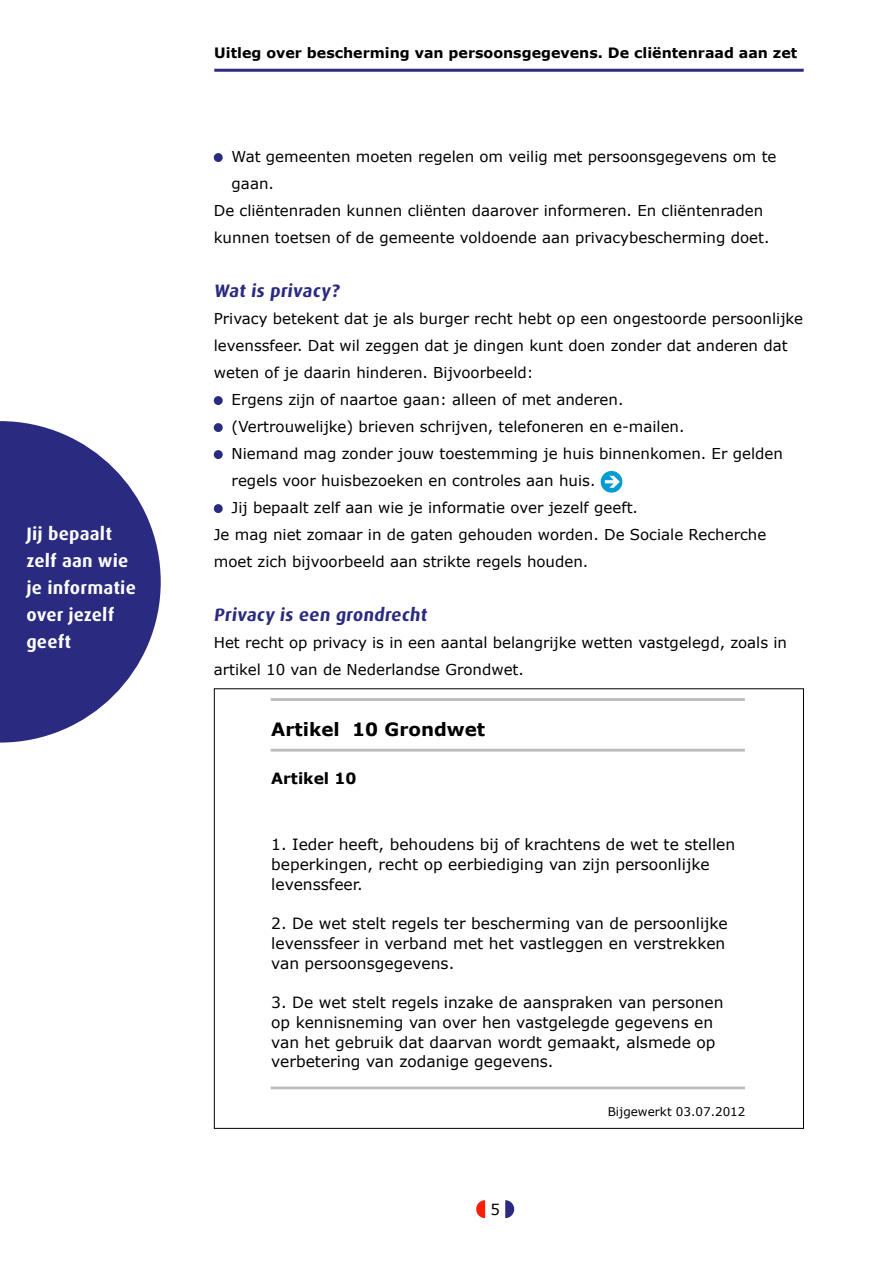
<style>
.page{position:relative;width:893px;height:1263px;background:#fff}
.page>*{position:absolute;margin:0;border:0;box-sizing:border-box;transform-origin:0 0}
.t1{font:700 18.3px "Verdana";color:#000}
.t2{font:700 18px/27px "Dax OT";color:#fff}
.t3{font:700 18px "Dax OT";color:#2a2a80}
.t4{font:15.45px/19.6px "Verdana";color:#000}
.t5{font:700 15.45px "Verdana";color:#000}
.t6{font:15px/27px "Verdana";color:#000}
.t7{font:700 14.25px "Verdana";color:#000}
.t8{font:12px "Verdana";color:#000}
</style>
<div class="page">
<svg style="left:476px;top:1200px;width:9px;height:18px"></svg>
<svg style="left:505px;top:1200px;width:9px;height:18px"></svg>
<hr style="left:214px;top:69px;width:590px;height:3px;background:#2a2a80">
<div style="left:214px;top:153px;width:9px;height:9px;background:#2a2a80;border-radius:50%"></div>
<div style="left:214px;top:396px;width:9px;height:9px;background:#2a2a80;border-radius:50%"></div>
<div style="left:214px;top:423px;width:9px;height:9px;background:#2a2a80;border-radius:50%"></div>
<div style="left:214px;top:450px;width:9px;height:9px;background:#2a2a80;border-radius:50%"></div>
<svg style="left:601px;top:471px;width:21px;height:22px"></svg>
<div style="left:214px;top:504px;width:9px;height:9px;background:#2a2a80;border-radius:50%"></div>
<svg style="left:0;top:421px;width:161px;height:321px;fill:#2a2a80"></svg>
<hr style="left:271px;top:698px;width:474px;height:3px;background:#bcbcbc">
<hr style="left:271px;top:749px;width:474px;height:2px;background:#bcbcbc">
<hr style="left:271px;top:1086px;width:474px;height:3px;background:#bcbcbc">
<p class="t2" style="left:26px;top:520px;width:111px">Jij bepaalt zelf aan wie je informatie over jezelf geeft</p>
<p class="t7" style="left:214px;top:44px;width:585px">Uitleg over bescherming van persoonsgegevens. De cliëntenraad aan zet</p>
<p class="t6" style="left:232px;top:143px;width:546px">Wat gemeenten moeten regelen om veilig met persoonsgegevens om te</p>
<p class="t6" style="left:232px;top:170px;width:44px">gaan.</p>
<p class="t6" style="left:214px;top:197px;width:551px">De cliëntenraden kunnen cliënten daarover informeren. En cliëntenraden</p>
<p class="t6" style="left:214px;top:224px;width:557px">kunnen toetsen of de gemeente voldoende aan privacybescherming doet.</p>
<p class="t3" style="left:214px;top:279px;width:129px">Wat is privacy?</p>
<p class="t6" style="left:214px;top:305px;width:591px">Privacy betekent dat je als burger recht hebt op een ongestoorde persoonlijke</p>
<p class="t6" style="left:214px;top:332px;width:575px">levenssfeer. Dat wil zeggen dat je dingen kunt doen zonder dat anderen dat</p>
<p class="t6" style="left:214px;top:359px;width:321px">weten of je daarin hinderen. Bijvoorbeeld:</p>
<p class="t6" style="left:232px;top:386px;width:393px">Ergens zijn of naartoe gaan: alleen of met anderen.</p>
<p class="t6" style="left:232px;top:413px;width:454px">(Vertrouwelijke) brieven schrijven, telefoneren en e-mailen.</p>
<p class="t6" style="left:232px;top:440px;width:553px">Niemand mag zonder jouw toestemming je huis binnenkomen. Er gelden</p>
<p class="t6" style="left:232px;top:467px;width:365px">regels voor huisbezoeken en controles aan huis.</p>
<p class="t6" style="left:232px;top:494px;width:408px">Jij bepaalt zelf aan wie je informatie over jezelf geeft.</p>
<p class="t6" style="left:214px;top:521px;width:554px">Je mag niet zomaar in de gaten gehouden worden. De Sociale Recherche</p>
<p class="t6" style="left:214px;top:548px;width:376px">moet zich bijvoorbeeld aan strikte regels houden.</p>
<p class="t3" style="left:214px;top:603px;width:217px">Privacy is een grondrecht</p>
<p class="t6" style="left:214px;top:629px;width:575px">Het recht op privacy is in een aantal belangrijke wetten vastgelegd, zoals in artikel 10 van de Nederlandse Grondwet.</p>
<p class="t1" style="left:271px;top:718px;width:216px">Artikel 10 Grondwet</p>
<p class="t5" style="left:271px;top:769px;width:87px">Artikel 10</p>
<p class="t4" style="left:271px;top:834px;width:466px">1. Ieder heeft, behoudens bij of krachtens de wet te stellen beperkingen, recht op eerbiediging van zijn persoonlijke levenssfeer.</p>
<p class="t4" style="left:271px;top:913px;width:458px">2. De wet stelt regels ter bescherming van de persoonlijke levenssfeer in verband met het vastleggen en verstrekken van persoonsgegevens.</p>
<p class="t4" style="left:271px;top:992px;width:454px">3. De wet stelt regels inzake de aanspraken van personen op kennisneming van over hen vastgelegde gegevens en van het gebruik dat daarvan wordt gemaakt, alsmede op verbetering van zodanige gegevens.</p>
<p class="t8" style="left:608px;top:1104px;width:139px">Bijgewerkt 03.07.2012</p>
<p class="t6" style="left:490px;top:1196px;width:11px">5</p>
</div>
